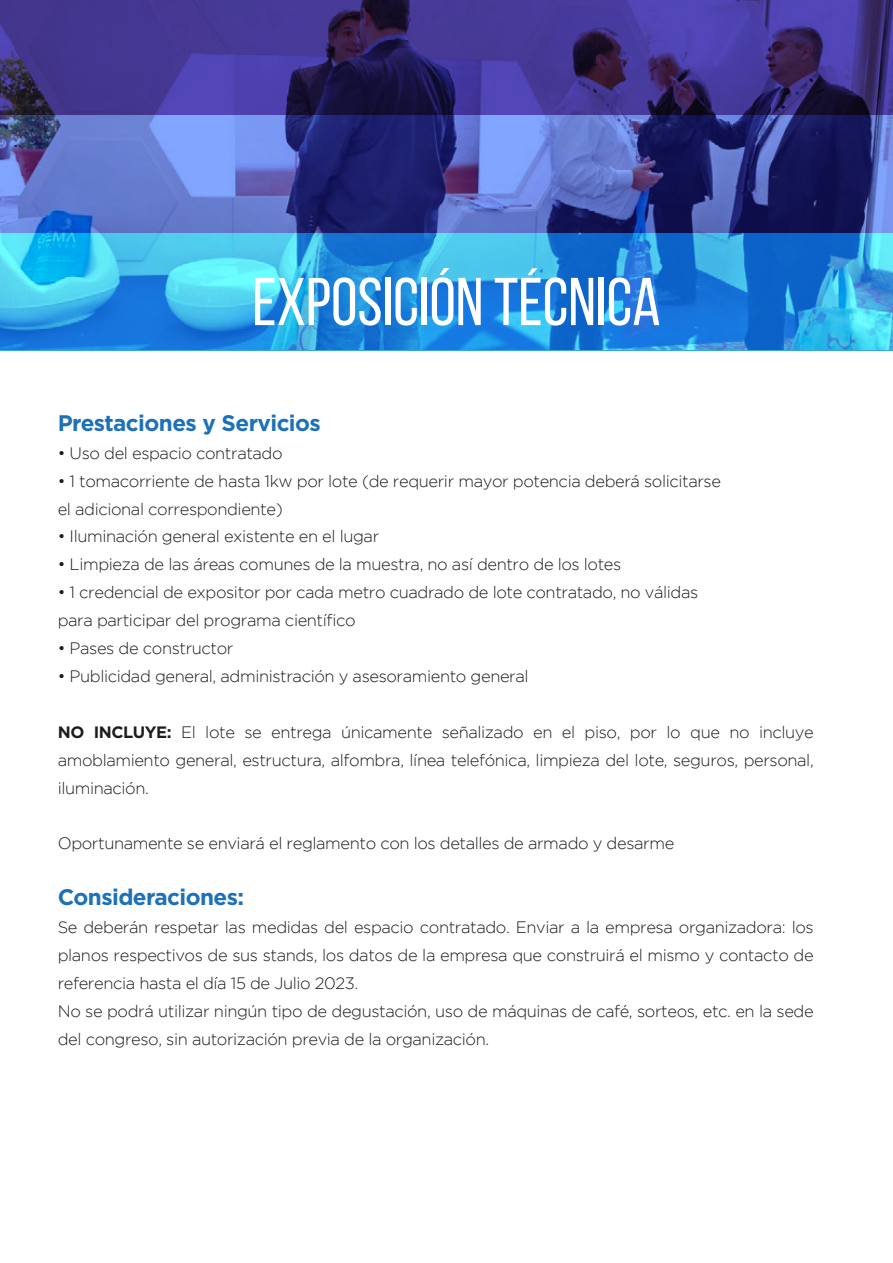
<style>
.page{position:relative;width:893px;height:1263px;background:#fff}
.page>*{position:absolute;margin:0;border:0;box-sizing:border-box;transform-origin:0 0}
.t1{font:67.5px "Bebas Neue";color:#fff}
.t2{font:700 22.5px "Gotham";letter-spacing:-.025em;color:#1d71b8}
.t3{font:300 16.5px/27.9px "Gotham";letter-spacing:-.025em;color:#1d1d1b}
.s1{font-weight:700}
</style>
<div class="page">
<img style="left:0;top:0;width:893px;height:350px">
<h1 class="t1" style="left:252px;top:265px;width:410px">EXPOSICIÓN TÉCNICA</h1>
<h2 class="t2" style="left:58px;top:408px;width:265px">Prestaciones y Servicios</h2>
<p class="t3" style="left:58px;top:439px;width:226px">• Uso del espacio contratado</p>
<p class="t3" style="left:58px;top:467px;width:665px">• 1 tomacorriente de hasta 1kw por lote (de requerir mayor potencia deberá solicitarse el adicional correspondiente)</p>
<p class="t3" style="left:58px;top:522px;width:323px">• Iluminación general existente en el lugar</p>
<p class="t3" style="left:58px;top:550px;width:565px">• Limpieza de las áreas comunes de la muestra, no así dentro de los lotes</p>
<p class="t3" style="left:58px;top:578px;width:642px">• 1 credencial de expositor por cada metro cuadrado de lote contratado, no válidas para participar del programa científico</p>
<p class="t3" style="left:58px;top:634px;width:177px">• Pases de constructor</p>
<p class="t3" style="left:58px;top:662px;width:472px">• Publicidad general, administración y asesoramiento general</p>
<p class="t3" style="left:58px;top:718px;width:758px;text-align:justify"><span class="s1">NO INCLUYE:</span> El lote se entrega únicamente señalizado en el piso, por lo que no incluye amoblamiento general, estructura, alfombra, línea telefónica, limpieza del lote, seguros, personal, iluminación.</p>
<p class="t3" style="left:58px;top:829px;width:618px">Oportunamente se enviará el reglamento con los detalles de armado y desarme</p>
<h2 class="t2" style="left:58px;top:882px;width:188px">Consideraciones:</h2>
<p class="t3" style="left:58px;top:913px;width:757px">Se deberán respetar las medidas del espacio contratado. Enviar a la empresa organizadora: los planos respectivos de sus stands, los datos de la empresa que construirá el mismo y contacto de referencia hasta el día 15 de Julio 2023.<br>No se podrá utilizar ningún tipo de degustación, uso de máquinas de café, sorteos, etc. en la sede del congreso, sin autorización previa de la organización.</p>
</div>
